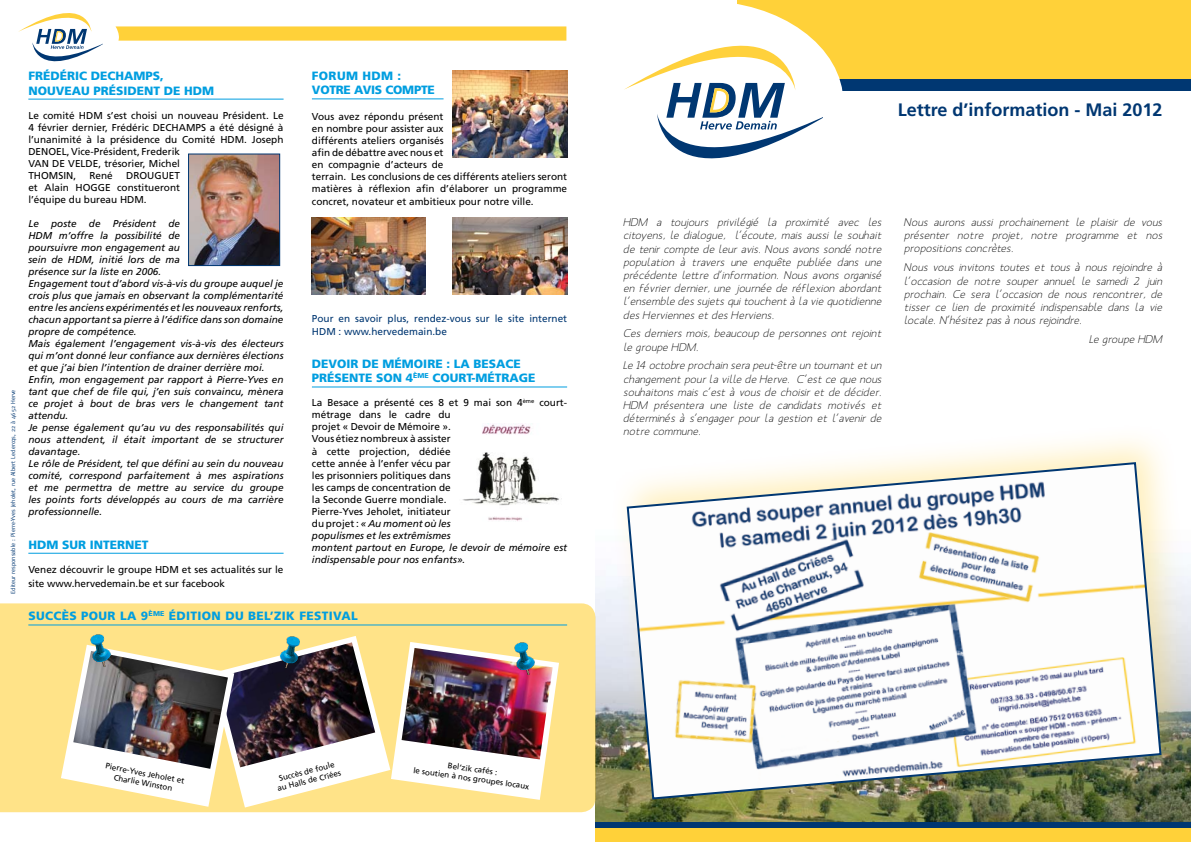
<style>
.page{position:relative;width:1191px;height:842px;background:#fff}
.page>*{position:absolute;margin:0;border:0;box-sizing:border-box;transform-origin:0 0}
.t1{font:700 18px "Frutiger";color:#003772}
.t2{font:900 12px/14.4px "Frutiger";color:#009ee0}
.t3{font:900 12px "Frutiger";letter-spacing:.03em;color:#009ee0}
.t4{font:900 12px/14.2px "Frutiger";letter-spacing:-.02em;color:#009ee0}
.t5{font:italic 11px/13.2px "Mank Sans";letter-spacing:.025em;color:#000;text-align:justify}
.t6{font:10px/12px "Frutiger";color:#000}
.t7{font:italic 10px/12px "Frutiger";color:#000}
.t8{font:10px/13.2px "Frutiger";color:#003772}
.t9{font:8px/9.6px "Frutiger";color:#000;text-align:center}
.t10{font:6px "Meta";color:#003772}
.s1{font-style:italic}
</style>
<div class="page">
<svg style="left:18px;top:13px;width:85px;height:49px"></svg>
<hr style="left:28px;top:99px;width:255px;height:1px;background:#009ee0">
<hr style="left:28px;top:553px;width:255px;height:1px;background:#009ee0">
<hr style="left:312px;top:99px;width:131px;height:1px;background:#009ee0">
<hr style="left:312px;top:387px;width:255px;height:1px;background:#009ee0">
<img style="left:595px;top:576px;width:596px;height:246px">
<div style="left:595px;top:0;width:596px;height:80px;background:#ffd139"></div>
<div style="left:595px;top:80px;width:596px;height:11px;background:#003772"></div>
<svg style="left:595px;top:1px;width:248px;height:118px;fill:#fff"></svg>
<svg style="left:624px;top:46px;width:198px;height:113px"></svg>
<div style="left:595px;top:822px;width:596px;height:6px;background:#003772"></div>
<div style="left:595px;top:828px;width:596px;height:14px;background:#ffd139"></div>
<div style="left:591px;top:0;width:145px;height:43px;background:#fff"></div>
<svg style="left:115px;top:26px;width:451px;height:15px"></svg>
<img style="left:190px;top:156px;width:88px;height:108px">
<div style="left:188px;top:154px;width:92px;height:112px;border:1px solid #003772"></div>
<img style="left:452px;top:71px;width:115px;height:87px">
<img style="left:312px;top:218px;width:114px;height:76px">
<img style="left:452px;top:218px;width:115px;height:76px">
<div style="left:608px;top:421px;width:583px;height:391px;background:#ffd139;opacity:.34"></div>
<svg style="left:625px;top:461px;width:537px;height:340px"></svg>
<img style="left:462px;top:424px;width:100px;height:97px">
<div style="left:0;top:603px;width:595px;height:209px;background:#ffe388"></div>
<hr style="left:28px;top:625px;width:539px;height:1px;background:#009ee0">
<img style="left:61px;top:636px;width:498px;height:171px">
<img style="left:401px;top:648px;width:151px;height:111px">
<img style="left:68px;top:633px;width:57px;height:57px">
<img style="left:265px;top:635px;width:57px;height:57px">
<img style="left:493px;top:642px;width:56px;height:56px">
<p class="t10" style="left:9px;top:594px;width:206px;rotate:-90deg">Editeur responsable : Pierre-Yves Jeholet, rue Albert Leclercqs, 22 à 4652 Herve</p>
<p class="t2" style="left:28px;top:69px;width:187px">FRÉDÉRIC DECHAMPS,<br>NOUVEAU PRÉSIDENT DE HDM</p>
<p class="t6" style="left:28px;top:109px;width:257px">Le comité HDM s’est choisi un nouveau Président. Le 4 février dernier, Frédéric DECHAMPS a été désigné à l’unanimité à la présidence du Comité HDM. Joseph DENOEL, Vice-Président, Frederik<br>VAN DE VELDE, trésorier, Michel<br>THOMSIN,</p>
<p class="t6" style="left:89px;top:169px;width:25px">René</p>
<p class="t6" style="left:28px;top:169px;width:153px;text-indent:98px">Drouguet et Alain HOGG E constitueront l’équipe du bureau HDM.</p>
<p class="t7" style="left:28px;top:217px;width:257px">Le poste de Président de<br>HDM m’offre la possibilité de<br>poursuivre mon engagement au<br>sein de HDM, initié lors de ma<br>présence sur la liste en 2006.<br>Engagement tout d’abord vis-à-vis du groupe auquel je crois plus que jamais en observant la complémentarité entre les anciens expérimentés et les nouveaux renforts, chacun apportant sa pierre à l’édifice dans son domaine propre de compétence.<br>Mais également l’engagement vis-à-vis des électeurs qui m’ont donné leur confiance aux dernières élections et que j’ai bien l’intention de drainer derrière moi.<br>Enfin, mon engagement par rapport à Pierre-Yves en tant que chef de file qui, j’en suis convaincu, mènera ce projet à bout de bras vers le changement tant attendu.<br>Je pense également qu’au vu des responsabilités qui nous attendent, il était important de se structurer davantage.<br>Le rôle de Président, tel que défini au sein du nouveau comité, correspond parfaitement à mes aspirations et me permettra de mettre au service du groupe les points forts développés au cours de ma carrière professionnelle.</p>
<p class="t2" style="left:28px;top:537px;width:122px">HDM SUR INTERNET</p>
<p class="t6" style="left:28px;top:562px;width:257px;line-height:14px">Venez découvrir le groupe HDM et ses actualités sur le site www.hervedemain.be et sur facebook</p>
<p class="t4" style="left:312px;top:69px;width:123px">FORUM HDM :<br>VOTRE AVIS COMPTE</p>
<p class="t6" style="left:312px;top:110px;width:257px">Vous avez répondu présent<br>en nombre pour assister aux<br>différents ateliers organisés<br>afin de débattre avec nous et<br>en compagnie d’acteurs de<br>terrain. Les conclusions de ces différents ateliers seront matières à réflexion afin d’élaborer un programme</p>
<p class="t6" style="left:312px;top:195px;width:223px">concret, novateur et ambitieux pour notre ville.</p>
<p class="t8" style="left:312px;top:311px;width:257px">Pour en savoir plus, rendez-vous sur le site internet<br>HDM : www.hervedemain.be</p>
<p class="t2" style="left:312px;top:356px;width:179px">DEVOIR DE MÉMOIRE : LA BESA</p>
<p class="t2" style="left:312px;top:356px;width:224px;text-indent:193px">CE<br>PRÉSE NTE SON 4<sup>ÈME</sup> COURT-MÉTRAGE</p>
<p class="t6" style="left:312px;top:397px;width:257px">La Besace a présenté ces 8 et 9 mai son 4<sup>ème</sup> court&shy;métrage dans le cadre du<br>projet « Devoir de Mémoire ».<br>Vous étiez nombreux à assister<br>à cette projection, dédiée<br>cette année à l’enfer vécu par<br>les prisonniers politiques dans<br>les camps de concentration de<br>la Seconde Guerre mondiale.<br>Pierre-Yves Jeholet, initiateur<br>du projet : <span class="s1">« Au moment où les<br>populismes et les extrêmismes<br>montent partout en Europe, le devoir de mémoire est indispensable pour nos enfants».</span></p>
<p class="t3" style="left:28px;top:609px;width:323px">SUCCÈS POUR LA 9<sup>ÈME</sup> ÉDITION DU BEL’ZIK FESTIVAL</p>
<h1 class="t1" style="left:897px;top:99px;width:266px">Lettre d’information - Mai 2012</h1>
<p class="t5" style="left:624px;top:216px;width:259px">HDM a toujours privilégié la proximité avec les citoyens, le dialogue, l’écoute, mais aussi le souhait de tenir compte de leur avis. Nous avons sondé notre population à travers une enquête publiée dans une précédente lettre d’information. Nous avons organisé en février dernier, une journée de réflexion abordant l’ensemble des sujets qui touchent à la vie quotidienne des Herviennes et des Herviens.</p>
<p class="t5" style="left:624px;top:327px;width:259px">Ces derniers mois, beaucoup de personnes ont rejoint le groupe HDM.</p>
<p class="t5" style="left:624px;top:359px;width:259px">Le 14 octobre prochain sera peut-être un tournant et un changement pour la ville de Herve. C’est ce que nous souhaitons mais c’est à vous de choisir et de décider.<br>HDM présentera une liste de candidats motivés et déterminés à s’engager pour la gestion et l’avenir de notre commune.</p>
<p class="t5" style="left:904px;top:216px;width:259px">Nous aurons aussi prochainement le plaisir de vous présenter notre projet, notre programme et nos propositions concrètes.</p>
<p class="t5" style="left:904px;top:261px;width:259px">Nous vous invitons toutes et tous à nous rejoindre à l’occasion de notre souper annuel le samedi 2 juin prochain. Ce sera l’occasion de nous rencontrer, de tisser ce lien de proximité indispensable dans la vie locale. N’hésitez pas à nous rejoindre.</p>
<p class="t5" style="left:1089px;top:333px;width:74px">Le groupe HDM</p>
<p class="t9" style="left:274px;top:774px;width:67px;rotate:-14deg">Succès de foule au Halls de Criées</p>
<p class="t9" style="left:107px;top:761px;width:82px;rotate:11deg">Pierre-Yves Jeholet et<br>Charlie Winston</p>
<p class="t9" style="left:415px;top:756px;width:118px;rotate:8deg">Bel’zik cafés :<br>le soutien à nos groupes locaux</p>
</div>
